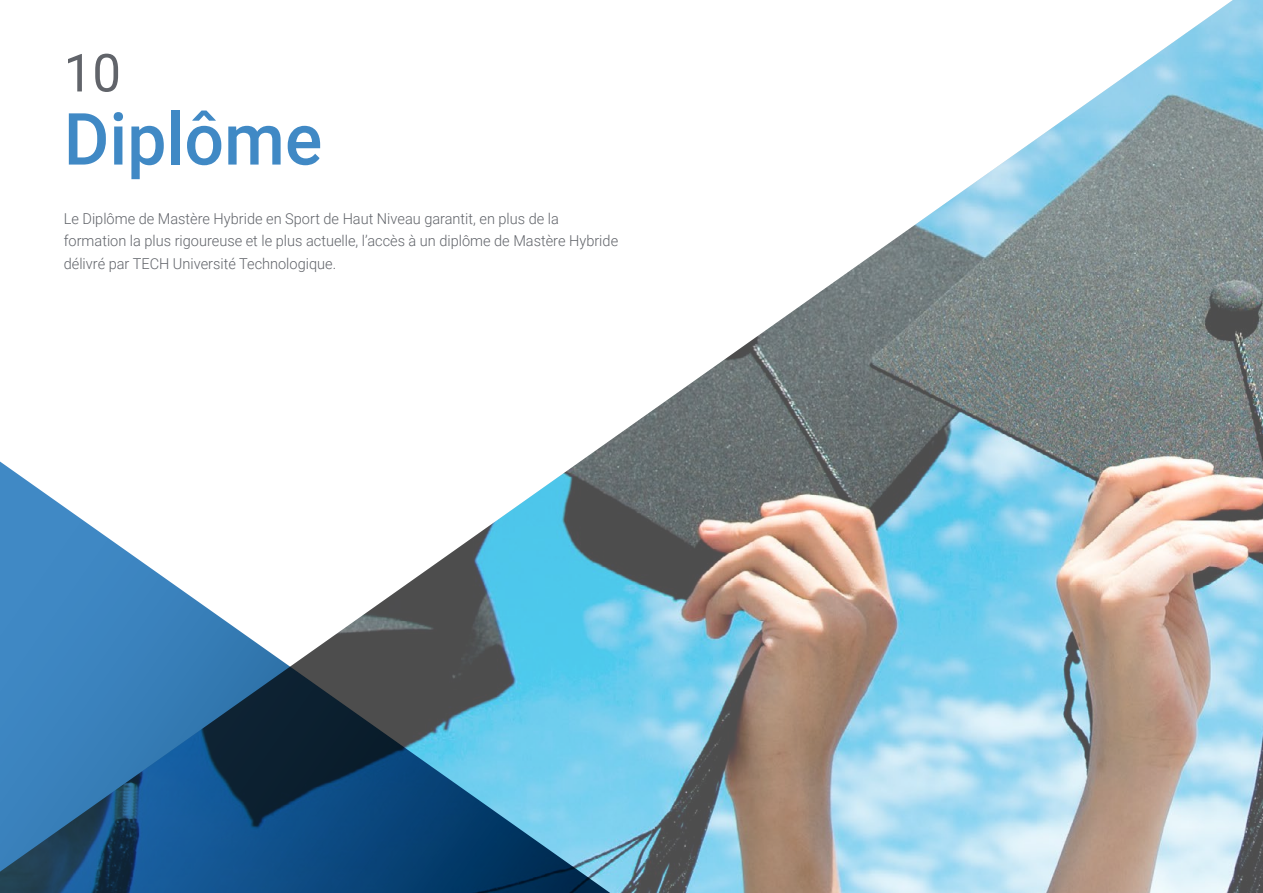
<style>
.page{position:relative;width:1263px;height:893px;background:#fff}
.page>*{position:absolute;margin:0;border:0;box-sizing:border-box;transform-origin:0 0}
.t1{font:500 72px "Roboto";color:#4089c5}
.t2{font:52.5px "Roboto";color:#61646a}
.t3{font:300 15px/22.5px "Roboto";color:#61646a}
</style>
<div class="page">
<img style="left:602px;top:0;width:661px;height:893px">
<svg style="left:0;top:446px;width:640px;height:447px"></svg>
<h2 class="t2" style="left:64px;top:36px;width:59px">10</h2>
<h1 class="t1" style="left:64px;top:89px;width:260px">Diplôme</h1>
<p class="t3" style="left:64px;top:207px;width:556px">Le Diplôme de Mastère Hybride en Sport de Haut Niveau garantit, en plus de la formation la plus rigoureuse et le plus actuelle, l’accès à un diplôme de Mastère Hybride délivré par TECH Université Technologique.</p>
</div>
